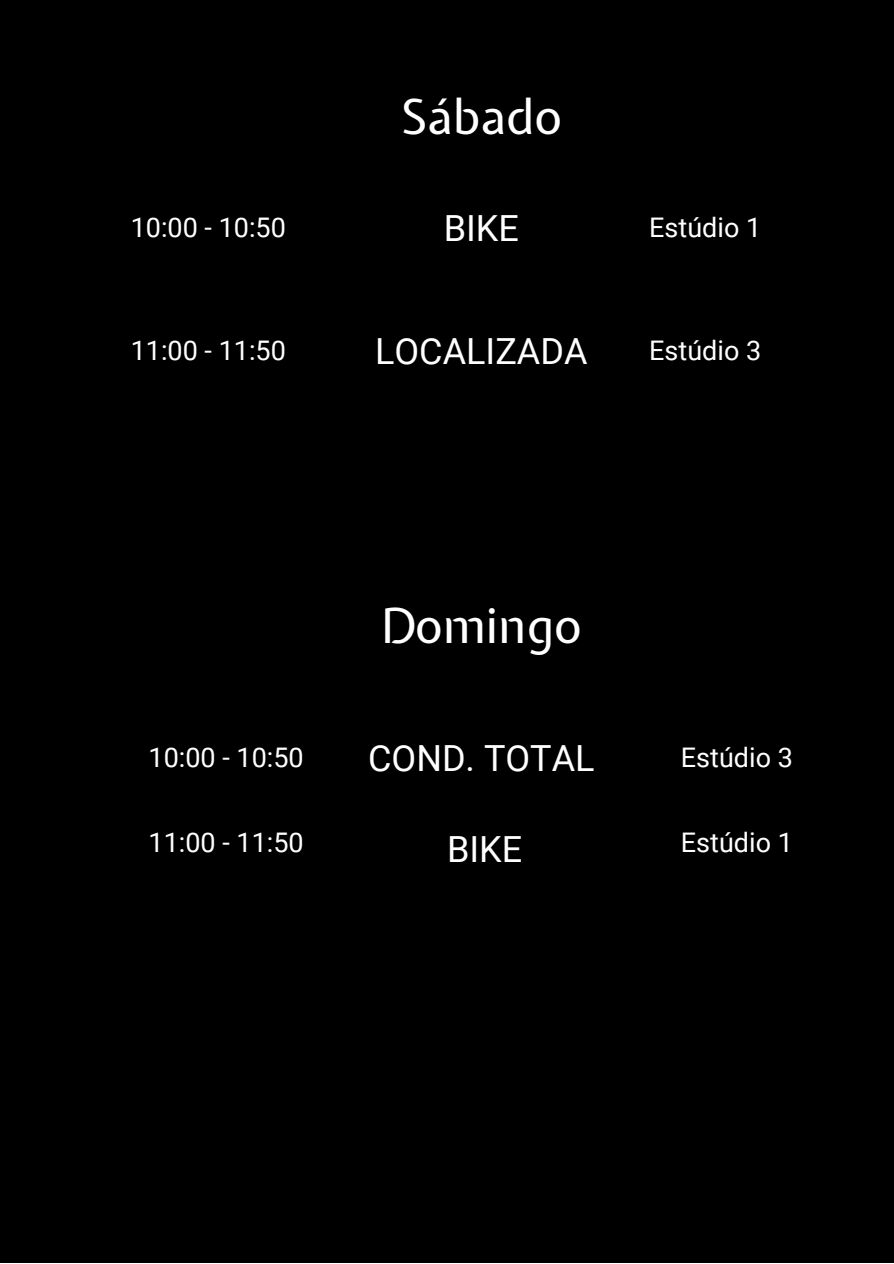
<style>
.page{position:relative;width:894px;height:1264px;background:#fff}
.page>*{position:absolute;margin:0;border:0;box-sizing:border-box;transform-origin:0 0}
.t1{font:48px "Expletus Sans";color:#fff}
.t2{font:36px "Roboto";color:#fff}
.t3{font:27px "Roboto";color:#fff}
</style>
<div class="page">
<div style="left:0;top:0;width:893px;height:1261px;background:#000"></div>
<p class="t1" style="left:401px;top:84px;width:162px">Sábado</p>
<h1 class="t3" style="left:131px;top:212px;width:157px">10:00 - 10:50</h1>
<p class="t2" style="left:443px;top:207px;width:77px">BIKE</p>
<h2 class="t3" style="left:649px;top:212px;width:113px">Estúdio 1</h2>
<p class="t3" style="left:131px;top:335px;width:157px">11:00 - 11:50</p>
<h2 class="t2" style="left:375px;top:331px;width:214px">LOCALIZADA</h2>
<p class="t3" style="left:649px;top:335px;width:113px">Estúdio 3</p>
<h1 class="t1" style="left:381px;top:593px;width:202px">Domingo</h1>
<h2 class="t3" style="left:148px;top:742px;width:157px">10:00 - 10:50</h2>
<p class="t2" style="left:368px;top:737px;width:228px">COND. TOTAL</p>
<p class="t3" style="left:680px;top:742px;width:113px">Estúdio 3</p>
<h2 class="t3" style="left:148px;top:827px;width:157px">11:00 - 11:50</h2>
<p class="t2" style="left:447px;top:828px;width:77px">BIKE</p>
<p class="t3" style="left:680px;top:827px;width:113px">Estúdio 1</p>
</div>
